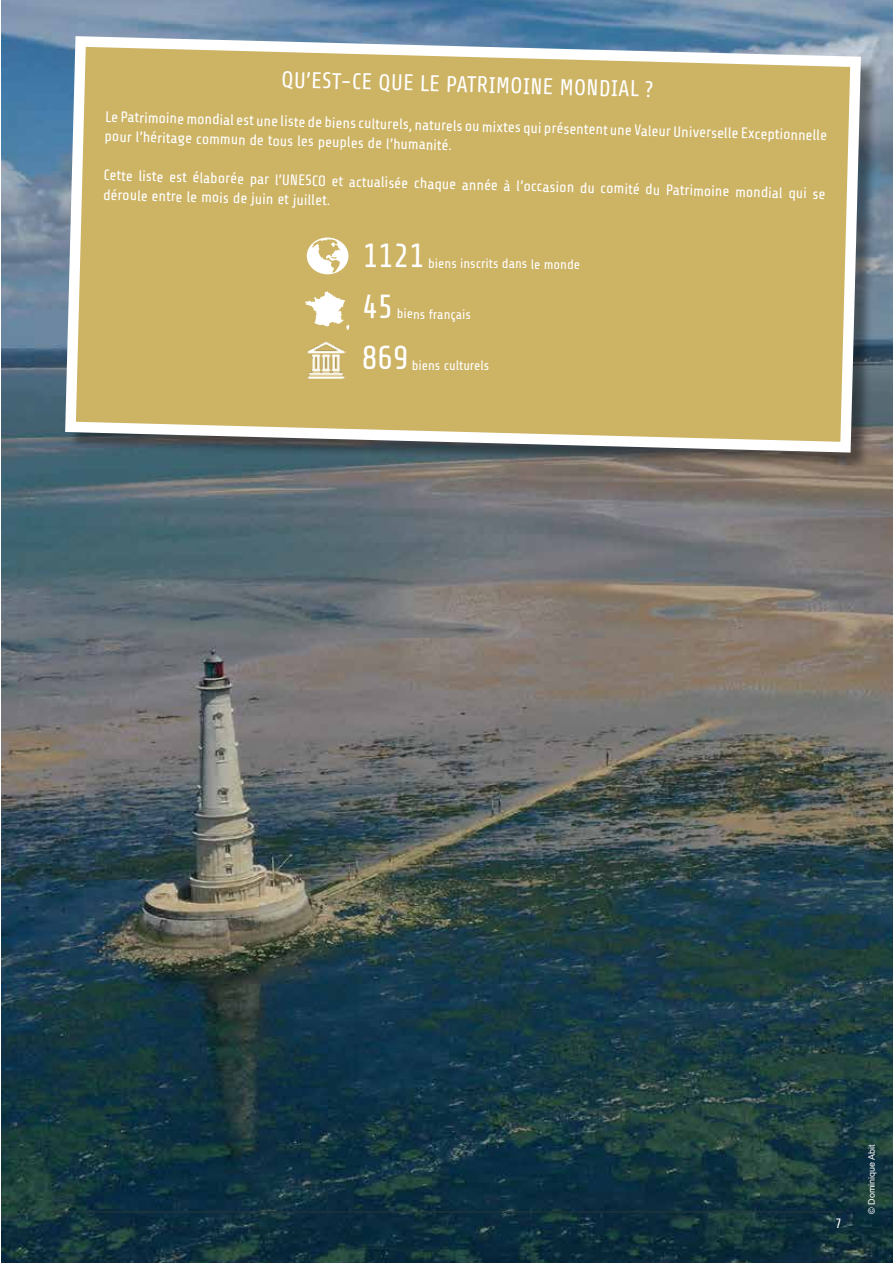
<style>
.page{position:relative;width:893px;height:1263px;background:#fff}
.page>*{position:absolute;margin:0;border:0;box-sizing:border-box;transform-origin:0 0}
.t1{font:33.3px "Share Tech";color:#fff}
.t2{font:22.65px "Share";color:#fff}
.t3{font:15.15px/21px "Share Tech";color:#fff}
.t4{font:13.65px "Share Tech";letter-spacing:-.01em;color:#fff}
.t5{font:13.5px "Share Tech";color:#fff}
.t6{font:9px "Arial";color:#fff}
</style>
<div class="page">
<img style="left:2px;top:0;width:891px;height:1263px">
<div style="left:68px;top:39px;width:812px;height:432px;background:#000;opacity:.4"></div>
<svg style="left:60px;top:31px;width:806px;height:427px;background:#c4b171"></svg>
<svg style="left:307px;top:237px;width:42px;height:37px"></svg>
<svg style="left:305px;top:291px;width:44px;height:39px"></svg>
<img style="left:306px;top:340px;width:40px;height:39px">
<hr style="left:51px;top:1211px;width:791px;height:1px;background:#25373a">
<svg style="left:365px;top:295px;width:25px;height:23px"></svg>
<svg style="left:364px;top:346px;width:42px;height:23px"></svg>
<h2 class="t2" style="left:282px;top:66px;width:373px;rotate:2deg">QU’EST-CE QUE LE PATRIMOINE MONDIAL ?</h2>
<p class="t3" style="left:106px;top:103px;width:724px;rotate:2deg">Le Patrimoine mondial est une liste de biens culturels, naturels ou mixtes qui présentent une Valeur Universelle Exceptionnelle pour l’héritage commun de tous les peuples de l’humanité.</p>
<p class="t3" style="left:104px;top:162px;width:724px;line-height:21.5px;rotate:2deg">Cette liste est élaborée par l’UNESCO et actualisée chaque année à l’occasion du comité du Patrimoine mondial qui se déroule entre le mois de juin et juillet.</p>
<h1 class="t1" style="left:363px;top:238px;width:64px;rotate:1deg">1121</h1>
<p class="t4" style="left:428px;top:256px;width:153px">biens inscrits dans le monde</p>
<p class="t4" style="left:397px;top:307px;width:76px">biens français</p>
<p class="t4" style="left:412px;top:358px;width:79px">biens culturels</p>
<p class="t5" style="left:836px;top:1216px;width:8px">7</p>
<p class="t6" style="left:865px;top:1214px;width:71px;rotate:-90deg">© Dominique Abit</p>
</div>
